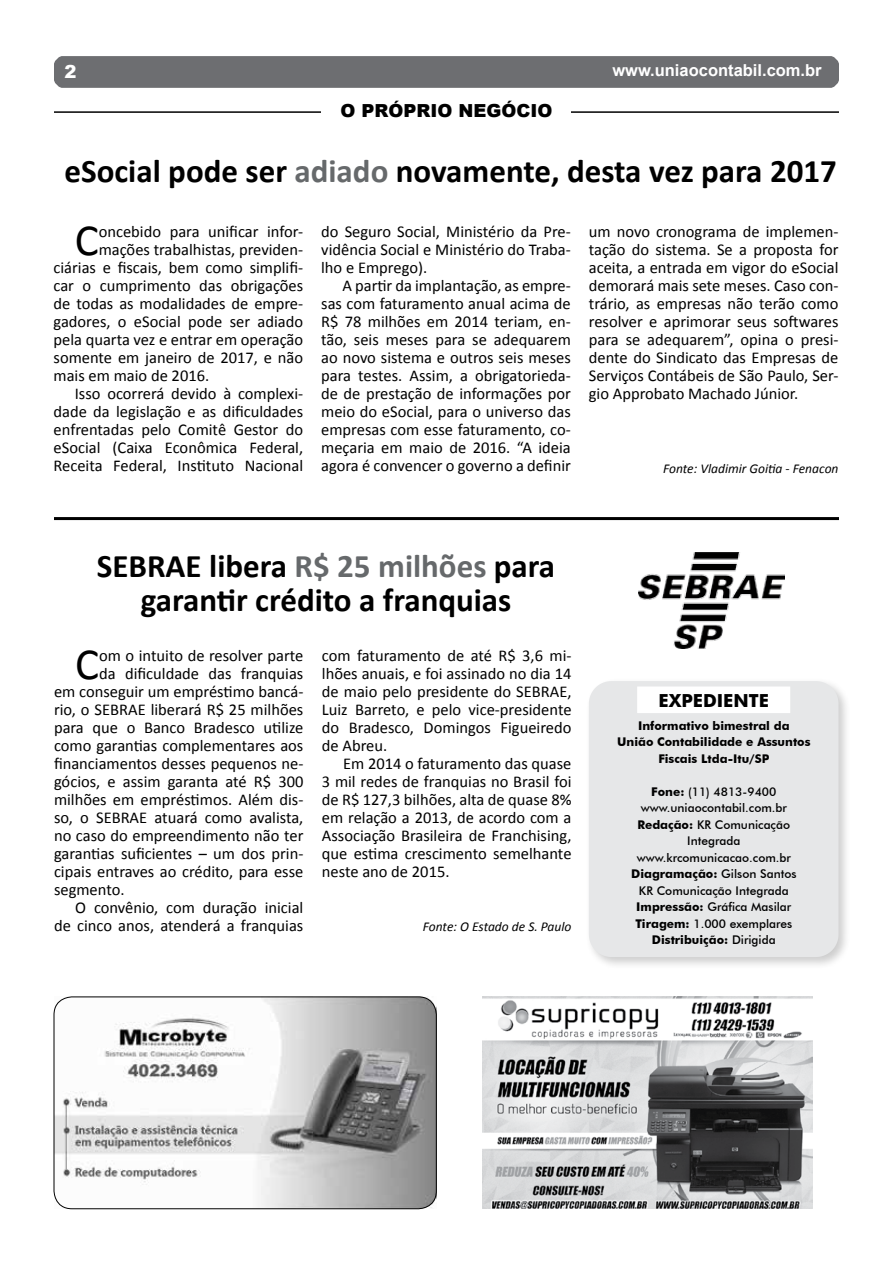
<style>
.page{position:relative;width:893px;height:1263px;background:#fff}
.page>*{position:absolute;margin:0;border:0;box-sizing:border-box;transform-origin:0 0}
.t1{font:44.85px "Calibri";color:#000}
.t2{font:700 33px/34.5px "Calibri";color:#000;text-align:center}
.t3{font:900 18px "Arial";color:#000}
.t4{font:700 18px "Futura BT";color:#000}
.t5{font:900 18px "Arial";color:#fff}
.t6{font:16.5px/18px "Calibri";color:#000;text-align:justify}
.t7{font:700 16.5px "Arial";color:#fff}
.t8{font:italic 13.5px "Calibri";color:#000}
.t9{font:500 12px/16.5px "Futura BT";color:#000;text-align:center}
.t10{font:700 12px/16.5px "Futura BT";color:#000;text-align:center}
.s1{color:#66696b}
.s2{font-weight:700}
</style>
<div class="page">
<img style="left:639px;top:552px;width:145px;height:96px">
<hr style="left:54px;top:111px;width:785px;height:2px;background:#000">
<div style="left:322px;top:93px;width:249px;height:30px;background:#fff"></div>
<div style="left:54px;top:56px;width:785px;height:32px;background:#6d6e71"></div>
<div style="left:585px;top:677px;width:266px;height:292px;background:#000;opacity:.2"></div>
<div style="left:600px;top:692px;width:227px;height:254px;background:#e6e7e8;border-radius:11px"></div>
<div style="left:589px;top:681px;width:249px;height:276px;border:22px solid #e6e7e8;border-radius:11px"></div>
<div style="left:637px;top:686px;width:153px;height:27px;background:#fff;border:2px solid #fff"></div>
<img style="left:483px;top:996px;width:330px;height:213px">
<img style="left:54px;top:996px;width:383px;height:213px">
<div style="left:54px;top:997px;width:383px;height:212px;border:1px solid #000;border-radius:18px"></div>
<hr style="left:54px;top:517px;width:785px;height:3px;background:#000">
<p class="t5" style="left:64px;top:59px;width:14px">2</p>
<p class="t7" style="left:612px;top:60px;width:211px">www.uniaocontabil.com.br</p>
<p class="t3" style="left:340px;top:98px;width:213px">O PRÓPRIO NEGÓCIO</p>
<h2 class="t2" style="left:65px;top:154px;width:774px">eSocial pode ser <span class="s1">adiado</span> novamente, desta vez para 2017</h2>
<p class="t6" style="left:321px;top:222px;width:251px">do Seguro Social, Ministério da Pre&shy;vidência Social e Ministério do Traba&shy;lho e Emprego).</p>
<p class="t6" style="left:321px;top:276px;width:251px;text-indent:21px">A partir da implantação, as empre&shy;sas com faturamento anual acima de R$ 78 milhões em 2014 teriam, en&shy;tão, seis meses para se adequarem ao novo sistema e outros seis meses para testes. Assim, a obrigatorieda&shy;de de prestação de informações por meio do eSocial, para o universo das empresas com esse faturamento, co&shy;meçaria em maio de 2016. “A ideia agora é convencer o governo a definir</p>
<h1 class="t1" style="left:75px;top:211px;width:25px">C</h1>
<p class="t6" style="left:99px;top:222px;width:206px">oncebido para unificar infor-</p>
<p class="t6" style="left:589px;top:222px;width:251px">um novo cronograma de implemen&shy;tação do sistema. Se a proposta for aceita, a entrada em vigor do eSocial demorará mais sete meses. Caso con&shy;trário, as empresas não terão como resolver e aprimorar seus softwares para se adequarem”, opina o presi&shy;dente do Sindicato das Empresas de Serviços Contábeis de São Paulo, Ser&shy;gio Approbato Machado Júnior.</p>
<p class="t6" style="left:99px;top:240px;width:206px">mações trabalhistas, previden-</p>
<p class="t6" style="left:54px;top:258px;width:251px">ciárias e fiscais, bem como simplifi-</p>
<p class="t6" style="left:54px;top:276px;width:251px">car o cumprimento das obrigações</p>
<p class="t6" style="left:54px;top:294px;width:251px">de todas as modalidades de empre-</p>
<p class="t6" style="left:54px;top:312px;width:251px">gadores, o eSocial pode ser adiado</p>
<p class="t6" style="left:54px;top:330px;width:251px">pela quarta vez e entrar em operação</p>
<p class="t6" style="left:54px;top:348px;width:251px">somente em janeiro de 2017, e não</p>
<p class="t6" style="left:54px;top:366px;width:157px">mais em maio de 2016.</p>
<p class="t6" style="left:75px;top:384px;width:230px">Isso ocorrerá devido à complexi-</p>
<p class="t6" style="left:54px;top:402px;width:251px">dade da legislação e as dificuldades</p>
<p class="t6" style="left:54px;top:420px;width:251px">enfrentadas pelo Comitê Gestor do</p>
<p class="t6" style="left:54px;top:438px;width:251px">eSocial (Caixa Econômica Federal,</p>
<p class="t6" style="left:54px;top:456px;width:251px">Receita Federal, Instituto Nacional</p>
<p class="t8" style="left:663px;top:459px;width:177px">Fonte: Vladimir Goitia - Fenacon</p>
<h2 class="t2" style="left:97px;top:548px;width:460px">SEBRAE libera <span class="s1">R$ 25 milhões</span> para garantir crédito a franquias</h2>
<h1 class="t1" style="left:75px;top:635px;width:25px">C</h1>
<p class="t6" style="left:99px;top:646px;width:206px">om o intuito de resolver parte</p>
<p class="t6" style="left:99px;top:664px;width:206px">da dificuldade das franquias</p>
<p class="t6" style="left:54px;top:682px;width:251px">em conseguir um empréstimo bancá-</p>
<p class="t6" style="left:54px;top:700px;width:251px">rio, o SEBRAE liberará R$ 25 milhões</p>
<p class="t6" style="left:54px;top:718px;width:251px">para que o Banco Bradesco utilize</p>
<p class="t6" style="left:54px;top:736px;width:251px">como garantias complementares aos</p>
<p class="t6" style="left:54px;top:754px;width:251px">financiamentos desses pequenos ne-</p>
<p class="t6" style="left:54px;top:772px;width:251px">gócios, e assim garanta até R$ 300</p>
<p class="t6" style="left:54px;top:790px;width:251px">milhões em empréstimos. Além dis-</p>
<p class="t6" style="left:54px;top:808px;width:251px">so, o SEBRAE atuará como avalista,</p>
<p class="t6" style="left:54px;top:826px;width:251px">no caso do empreendimento não ter</p>
<p class="t6" style="left:54px;top:844px;width:251px">garantias suficientes – um dos prin-</p>
<p class="t6" style="left:54px;top:862px;width:251px">cipais entraves ao crédito, para esse</p>
<p class="t6" style="left:54px;top:880px;width:72px">segmento.</p>
<p class="t6" style="left:75px;top:898px;width:230px">O convênio, com duração inicial</p>
<p class="t6" style="left:54px;top:916px;width:251px">de cinco anos, atenderá a franquias</p>
<p class="t6" style="left:322px;top:646px;width:251px">com faturamento de até R$ 3,6 mi&shy;lhões anuais, e foi assinado no dia 14 de maio pelo presidente do SEBRAE, Luiz Barreto, e pelo vice-presidente do Bradesco, Domingos Figueiredo de Abreu.</p>
<p class="t6" style="left:322px;top:754px;width:251px;text-indent:21px">Em 2014 o faturamento das quase 3 mil redes de franquias no Brasil foi de R$ 127,3 bilhões, alta de quase 8% em relação a 2013, de acordo com a Associação Brasileira de Franchising, que estima crescimento semelhante neste ano de 2015.</p>
<p class="t8" style="left:423px;top:917px;width:150px">Fonte: O Estado de S. Paulo</p>
<p class="t4" style="left:658px;top:690px;width:112px">EXPEDIENTE</p>
<p class="t10" style="left:617px;top:717px;width:195px">Informativo bimestral da<br>União Contabilidade e Assuntos<br>Fiscais Ltda-Itu/SP</p>
<p class="t9" style="left:631px;top:783px;width:167px"><span class="s2">Fone:</span> (11) 4813-9400 www.uniaocontabil.com.br<br><span class="s2">Redação:</span> KR Comunicação<br>Integrada www.krcomunicacao.com.br<br><span class="s2">Diagramação:</span> Gilson Santos<br>KR Comunicação Integrada<br><span class="s2">Impressão:</span> Gráfica Masilar<br><span class="s2">Tiragem:</span> 1.000 exemplares<br><span class="s2">Distribuição:</span> Dirigida</p>
</div>
